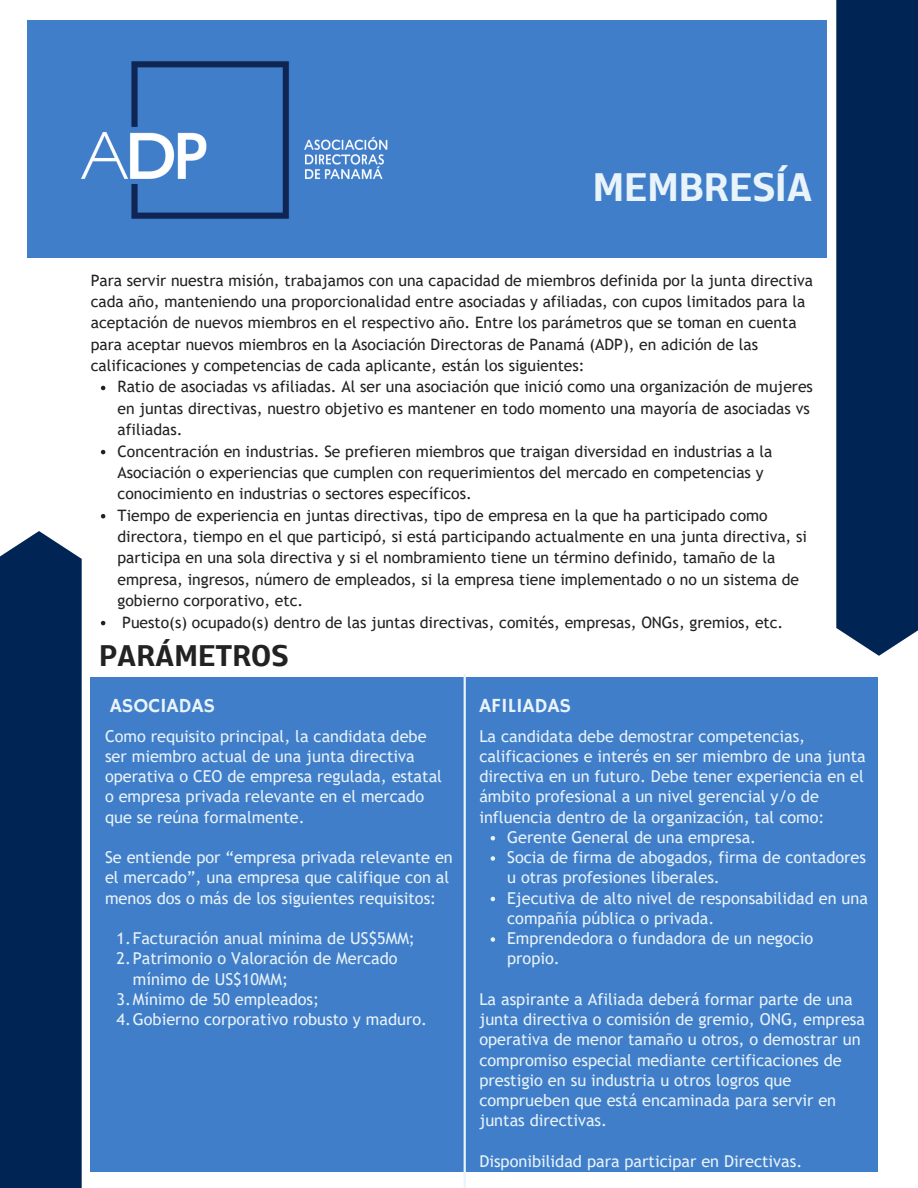
<style>
.page{position:relative;width:918px;height:1188px;background:#fff}
.page>*{position:absolute;margin:0;border:0;box-sizing:border-box;transform-origin:0 0}
.t1{font:700 39.45px "XXII Centar";color:#e8f3fa}
.t2{font:700 29.7px "XXII Centar";color:#222}
.t3{font:19.95px "Hammersmith One";color:#e8f3fa}
.t4{font:16.35px/20.2px "Trebuchet MS";color:#e8f3fa}
.t5{font:15.75px/21.3px "Trebuchet MS";color:#222}
</style>
<div class="page">
<div style="left:27px;top:21px;width:799px;height:237px;background:#407ec9"></div>
<div style="left:0;top:531px;width:82px;height:657px;background:#002554"></div>
<div style="left:836px;top:0;width:82px;height:656px;background:#002554"></div>
<div style="left:91px;top:678px;width:787px;height:494px;background:#407ec9"></div>
<hr style="left:464px;top:675px;width:2px;height:512px;background:#e8f3fa">
<img style="left:81px;top:61px;width:307px;height:158px">
<svg style="left:101px;top:386px;width:4px;height:4px"></svg>
<svg style="left:101px;top:450px;width:4px;height:4px"></svg>
<svg style="left:101px;top:514px;width:4px;height:4px"></svg>
<svg style="left:101px;top:621px;width:4px;height:4px"></svg>
<svg style="left:491px;top:836px;width:4px;height:5px"></svg>
<svg style="left:491px;top:856px;width:4px;height:5px"></svg>
<svg style="left:491px;top:897px;width:4px;height:4px"></svg>
<svg style="left:491px;top:937px;width:4px;height:5px"></svg>
<h1 class="t1" style="left:593px;top:171px;width:221px">MEMBRESÍA</h1>
<p class="t5" style="left:91px;top:269px;width:724px">Para servir nuestra misión, trabajamos con una capacidad de miembros definida por la junta directiva cada año, manteniendo una proporcionalidad entre asociadas y afiliadas, con cupos limitados para la aceptación de nuevos miembros en el respectivo año. Entre los parámetros que se toman en cuenta para aceptar nuevos miembros en la Asociación Directoras de Panamá (ADP), en adición de las calificaciones y competencias de cada aplicante, están los siguientes:</p>
<p class="t5" style="left:118px;top:376px;width:697px">Ratio de asociadas vs afiliadas. Al ser una asociación que inició como una organización de mujeres en juntas directivas, nuestro objetivo es mantener en todo momento una mayoría de asociadas vs afiliadas.</p>
<p class="t5" style="left:118px;top:440px;width:657px">Concentración en industrias. Se prefieren miembros que traigan diversidad en industrias a la<br>Asociación o experiencias que cumplen con requerimientos del mercado en competencias y conocimiento en industrias o sectores específicos.</p>
<p class="t5" style="left:118px;top:504px;width:691px">Tiempo de experiencia en juntas directivas, tipo de empresa en la que ha participado como directora, tiempo en el que participó, si está participando actualmente en una junta directiva, si participa en una sola directiva y si el nombramiento tiene un término definido, tamaño de la empresa, ingresos, número de empleados, si la empresa tiene implementado o no un sistema de gobierno corporativo, etc.</p>
<p class="t5" style="left:122px;top:611px;width:663px">Puesto(s) ocupado(s) dentro de las juntas directivas, comités, empresas, ONGs, gremios, etc.</p>
<h2 class="t2" style="left:99px;top:643px;width:191px">PARÁMETROS</h2>
<h3 class="t3" style="left:110px;top:694px;width:106px">ASOCIADAS</h3>
<p class="t3" style="left:479px;top:694px;width:93px">AFILIADAS</p>
<p class="t4" style="left:105px;top:726px;width:339px">Como requisito principal, la candidata debe ser miembro actual de una junta directiva operativa o CEO de empresa regulada, estatal o empresa privada relevante en el mercado que se reúna formalmente.</p>
<p class="t4" style="left:105px;top:847px;width:349px">Se entiende por “empresa privada relevante en el mercado”, una empresa que califique con al menos dos o más de los siguientes requisitos:</p>
<p class="t4" style="left:117px;top:928px;width:300px">1.Facturación anual mínima de US$5MM;</p>
<p class="t4" style="left:133px;top:948px;width:266px;text-indent:-16px">2.Patrimonio o Valoración de Mercado mínimo de US$10MM;</p>
<p class="t4" style="left:117px;top:989px;width:204px">3.Mínimo de 50 empleados;</p>
<h3 class="t4" style="left:117px;top:1009px;width:312px">4.Gobierno corporativo robusto y maduro.</h3>
<p class="t4" style="left:479px;top:726px;width:388px">La candidata debe demostrar competencias, calificaciones e interés en ser miembro de una junta directiva en un futuro. Debe tener experiencia en el ámbito profesional a un nivel gerencial y/o de influencia dentro de la organización, tal como:</p>
<p class="t4" style="left:507px;top:827px;width:251px">Gerente General de una empresa.</p>
<p class="t4" style="left:507px;top:847px;width:360px">Socia de firma de abogados, firma de contadores u otras profesiones liberales.</p>
<p class="t4" style="left:507px;top:888px;width:362px">Ejecutiva de alto nivel de responsabilidad en una compañía pública o privada.</p>
<p class="t4" style="left:507px;top:928px;width:308px">Emprendedora o fundadora de un negocio propio.</p>
<p class="t4" style="left:479px;top:989px;width:387px">La aspirante a Afiliada deberá formar parte de una junta directiva o comisión de gremio, ONG, empresa operativa de menor tamaño u otros, o demostrar un compromiso especial mediante certificaciones de prestigio en su industria u otros logros que comprueben que está encaminada para servir en juntas directivas.</p>
<p class="t4" style="left:479px;top:1151px;width:325px">Disponibilidad para participar en Directivas.</p>
</div>
